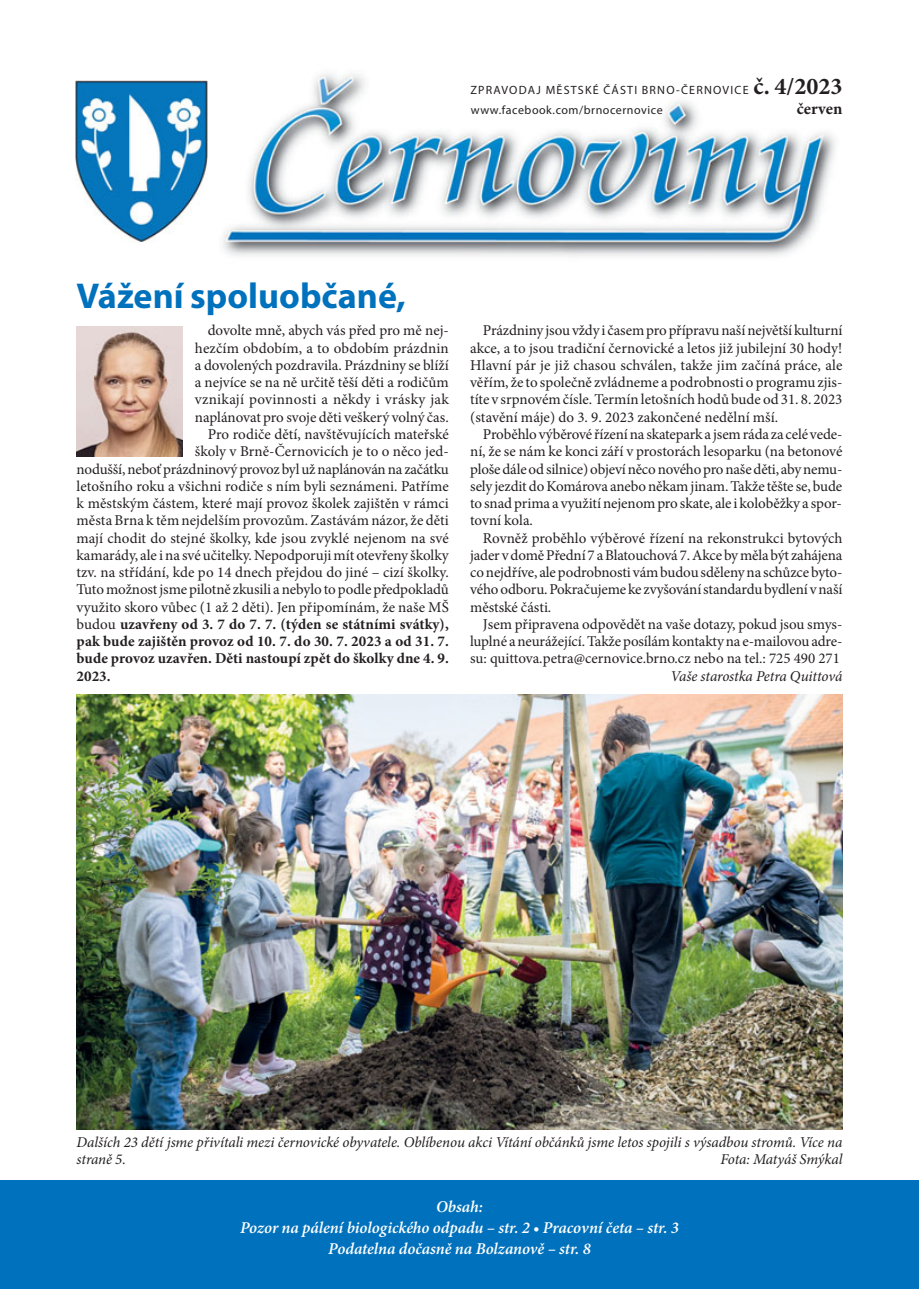
<style>
.page{position:relative;width:919px;height:1289px;background:#fff}
.page>*{position:absolute;margin:0;border:0;box-sizing:border-box;transform-origin:0 0}
.t1{font:700 36px "Myriad Pro";color:#0071bc}
.t2{font:italic 600 16.5px/21px "Minion Pro";color:#fff;text-align:center}
.t3{font:700 16.5px "Minion Pro";letter-spacing:-.005em;color:#231f20}
.t4{font:15px/17.2px "Minion Pro";color:#231f20;text-align:justify}
.t5{font:italic 15px/17.2px "Minion Pro";letter-spacing:-.01em;color:#231f20}
.t6{font:700 15px "Minion Pro";letter-spacing:.005em;color:#231f20}
.t7{font:15px "Minion Pro";letter-spacing:.02em;color:#231f20}
.t8{font:12px/19.5px "Myriad Pro";letter-spacing:.095em;color:#231f20}
.s1{font-family:"Minion Pro";font-weight:700;font-size:24px}
.s2{font-weight:400}
</style>
<div class="page">
<img style="left:223px;top:73px;width:613px;height:183px">
<div style="left:0;top:1180px;width:918px;height:108px;background:#0071bc"></div>
<img style="left:77px;top:326px;width:106px;height:131px">
<img style="left:77px;top:694px;width:765px;height:435px">
<img style="left:75px;top:81px;width:133px;height:161px">
<p class="t8" style="left:470px;top:81px;width:373px">ZPRAVODAJ MĚSTSKÉ ČÁSTI BRNO-ČERNOVICE <span class="s1">č. 4/2023 </span>www.facebook.com/brnocernovice</p>
<p class="t3" style="left:796px;top:102px;width:47px">červen</p>
<h1 class="t1" style="left:77px;top:282px;width:331px">Vážení spoluobčané,</h1>
<p class="t4" style="left:208px;top:323px;width:243px">dovolte mně, abych vás před pro mě nej-</p>
<p class="t4" style="left:195px;top:340px;width:255px">hezčím obdobím, a to obdobím prázdnin</p>
<p class="t4" style="left:195px;top:358px;width:255px">a dovolených pozdravila. Prázdniny se blíží</p>
<p class="t4" style="left:195px;top:375px;width:255px">a nejvíce se na ně určitě těší děti a rodičům</p>
<p class="t7" style="left:195px;top:394px;width:255px">vznikají povinnosti a někdy i vrásky jak</p>
<p class="t4" style="left:195px;top:409px;width:255px">naplánovat pro svoje děti veškerý volný čas.</p>
<p class="t4" style="left:208px;top:427px;width:242px">Pro rodiče dětí, navštěvujících mateřské</p>
<p class="t4" style="left:195px;top:444px;width:255px">školy v Brně-Černovicích je to o něco jed-</p>
<p class="t4" style="left:77px;top:461px;width:374px">nodušší, neboť prázdninový provoz byl už naplánován na začátku</p>
<p class="t4" style="left:77px;top:478px;width:374px">letošního roku a všichni rodiče s ním byli seznámeni. Patříme</p>
<p class="t4" style="left:77px;top:496px;width:374px">k městským částem, které mají provoz školek zajištěn v rámci</p>
<p class="t4" style="left:77px;top:513px;width:373px">města Brna k těm nejdelším provozům. Zastávám názor, že děti</p>
<p class="t4" style="left:77px;top:530px;width:373px">mají chodit do stejné školky, kde jsou zvyklé nejenom na své</p>
<p class="t4" style="left:77px;top:547px;width:373px">kamarády, ale i na své učitelky. Nepodporuji mít otevřeny školky</p>
<p class="t4" style="left:77px;top:565px;width:374px">tzv. na střídání, kde po 14 dnech přejdou do jiné – cizí školky.</p>
<p class="t4" style="left:77px;top:582px;width:374px">Tuto možnost jsme pilotně zkusili a nebylo to podle předpokladů</p>
<p class="t4" style="left:77px;top:599px;width:374px">využito skoro vůbec (1 až 2 děti). Jen připomínám, že naše MŠ</p>
<p class="t6" style="left:77px;top:618px;width:374px"><span class="s2">budou</span> uzavřeny od 3. 7 do 7. 7. (týden se státními svátky),</p>
<p class="t6" style="left:77px;top:635px;width:374px">pak bude zajištěn provoz od 10. 7. do 30. 7. 2023 a od 31. 7.</p>
<p class="t6" style="left:77px;top:653px;width:374px">bude provoz uzavřen. Děti nastoupí zpět do školky dne 4. 9.</p>
<p class="t6" style="left:77px;top:670px;width:36px">2023.</p>
<p class="t4" style="left:470px;top:323px;width:374px;text-indent:13px">Prázdniny jsou vždy i časem pro přípravu naší největší kulturní akce, a to jsou tradiční černovické a letos již jubilejní 30 hody!<br>Hlavní pár je již chasou schválen, takže jim začíná práce, ale věřím, že to společně zvládneme a podrobnosti o programu zjis&shy;títe v srpnovém čísle. Termín letošních hodů bude od 31. 8. 2023 (stavění máje) do 3. 9. 2023 zakončené nedělní mší.</p>
<p class="t4" style="left:470px;top:427px;width:374px;text-indent:13px">Proběhlo výběrové řízení na skatepark a jsem ráda za celé vede&shy;ní, že se nám ke konci září v prostorách lesoparku (na betonové ploše dále od silnice) objeví něco nového pro naše děti, aby nemu&shy;sely jezdit do Komárova anebo někam jinam. Takže těšte se, bude to snad prima a využití nejenom pro skate, ale i koloběžky a spor&shy;tovní kola.</p>
<p class="t4" style="left:470px;top:530px;width:374px;text-indent:13px">Rovněž proběhlo výběrové řízení na rekonstrukci bytových jader v domě Přední 7 a Blatouchová 7. Akce by měla být zahájena co nejdříve, ale podrobnosti vám budou sděleny na schůzce byto&shy;vého odboru. Pokračujeme ke zvyšování standardu bydlení v naší městské části.</p>
<p class="t4" style="left:470px;top:616px;width:374px;text-indent:13px">Jsem připravena odpovědět na vaše dotazy, pokud jsou smys&shy;luplné a neurážející. Takže posílám kontakty na e-mailovou adre&shy;su: quittova.petra@cernovice.brno.cz nebo na tel.: 725 490 271</p>
<p class="t5" style="left:670px;top:668px;width:173px">Vaše starostka Petra Quittová</p>
<p class="t5" style="left:77px;top:1134px;width:767px">Dalších 23 dětí jsme přivítali mezi černovické obyvatele. Oblíbenou akci Vítání občánků jsme letos spojili s výsadbou stromů. Více na straně 5.</p>
<p class="t5" style="left:720px;top:1151px;width:123px">Fota: Matyáš Smýkal</p>
<p class="t2" style="left:240px;top:1197px;width:440px">Obsah:<br>Pozor na pálení biologického odpadu – str. 2 • Pracovní četa – str. 3<br>Podatelna dočasně na Bolzanově – str. 8</p>
</div>
